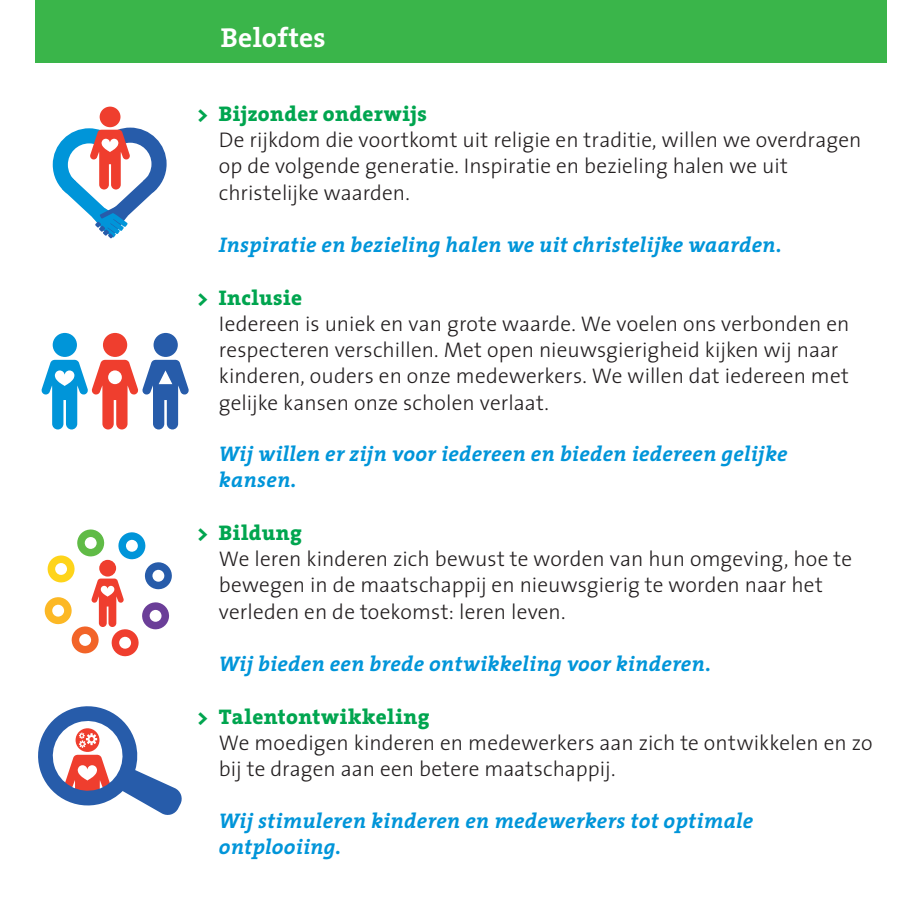
<style>
.page{position:relative;width:922px;height:922px;background:#fff}
.page>*{position:absolute;margin:0;border:0;box-sizing:border-box;transform-origin:0 0}
.t1{font:700 27.5px "The Serif";letter-spacing:.01em;color:#fff}
.t2{font:300 21.25px/26.2px "The Sans";letter-spacing:.005em;color:#231f20}
.t3{font:italic 700 21.25px/26.2px "The Serif";letter-spacing:.01em;color:#0095d9}
.t4{font:800 21.25px "The Serif";letter-spacing:.02em;color:#00a54f}
</style>
<div class="page">
<div style="left:36px;top:0;width:850px;height:63px;background:#3ab54a"></div>
<div style="left:100px;top:107px;width:20px;height:20px;background:#ef3e2e;border-radius:50%"></div>
<svg style="left:53px;top:127px;width:113px;height:111px"></svg>
<div style="left:99px;top:559px;width:17px;height:17px;background:#ef3e2e;border-radius:50%"></div>
<svg style="left:91px;top:578px;width:33px;height:49px"></svg>
<div style="left:77px;top:529px;width:28px;height:27px;background:#60bb46;border-radius:50%"></div>
<svg style="left:84px;top:536px;width:13px;height:13px"></svg>
<div style="left:118px;top:531px;width:28px;height:28px;background:#0095d9;border-radius:50%"></div>
<svg style="left:126px;top:539px;width:12px;height:13px"></svg>
<svg style="left:144px;top:561px;width:28px;height:28px"></svg>
<div style="left:152px;top:569px;width:12px;height:12px;background:#fff;border-radius:50%"></div>
<div style="left:142px;top:601px;width:27px;height:28px;background:#6b3e98;border-radius:50%"></div>
<svg style="left:149px;top:609px;width:13px;height:13px"></svg>
<div style="left:45px;top:596px;width:27px;height:28px;background:#fcb825;border-radius:50%"></div>
<div style="left:52px;top:604px;width:12px;height:12px;background:#fff;border-radius:50%"></div>
<div style="left:47px;top:555px;width:28px;height:27px;background:#fed41a;border-radius:50%"></div>
<svg style="left:55px;top:562px;width:12px;height:13px"></svg>
<svg style="left:111px;top:628px;width:28px;height:28px"></svg>
<div style="left:119px;top:636px;width:12px;height:12px;background:#fff;border-radius:50%"></div>
<div style="left:71px;top:626px;width:28px;height:27px;background:#f26428;border-radius:50%"></div>
<svg style="left:79px;top:633px;width:12px;height:13px"></svg>
<div style="left:53px;top:333px;width:24px;height:24px;background:#0095d9;border-radius:50%"></div>
<div style="left:153px;top:333px;width:25px;height:24px;background:#275caa;border-radius:50%"></div>
<div style="left:103px;top:333px;width:24px;height:24px;background:#ef3e2e;border-radius:50%"></div>
<svg style="left:42px;top:360px;width:147px;height:69px"></svg>
<svg style="left:38px;top:706px;width:144px;height:108px"></svg>
<p class="t1" style="left:221px;top:15px;width:106px">Beloftes</p>
<p class="t4" style="left:197px;top:96px;width:230px">&gt; Bijzonder onderwijs</p>
<p class="t2" style="left:219px;top:126px;width:644px">De rijkdom die voortkomt uit religie en traditie, willen we over dragen op de volgende generatie. Inspiratie en bezieling halen we uit christelijke waarden.</p>
<p class="t3" style="left:219px;top:231px;width:564px">Inspiratie en bezieling halen we uit christelijke waarden.</p>
<p class="t4" style="left:197px;top:279px;width:106px">&gt; Inclusie</p>
<p class="t2" style="left:219px;top:310px;width:632px">Iedereen is uniek en van grote waarde. We voelen ons verbonden en respecteren verschillen. Met open nieuwsgierigheid kijken wij naar kinderen, ouders en onze medewerkers. We willen dat iedereen met gelijke kansen onze scholen verlaat.</p>
<p class="t3" style="left:219px;top:440px;width:570px">Wij willen er zijn voor iedereen en bieden iedereen gelijke kansen.</p>
<p class="t4" style="left:197px;top:514px;width:106px">&gt; Bildung</p>
<p class="t2" style="left:219px;top:545px;width:634px">We leren kinderen zich bewust te worden van hun omgeving, hoe te bewegen in de maatschappij en nieuwsgierig te worden naar het verleden en de toekomst: leren leven.</p>
<p class="t3" style="left:219px;top:650px;width:493px">Wij bieden een brede ontwikkeling voor kinderen.</p>
<p class="t4" style="left:197px;top:698px;width:233px">&gt; Talentontwikkeling</p>
<p class="t2" style="left:219px;top:728px;width:655px">We moedigen kinderen en medewerkers aan zich te ontwikkelen en zo bij te dragen aan een betere maatschappij.</p>
<p class="t3" style="left:219px;top:806px;width:535px">Wij stimuleren kinderen en medewerkers tot optimale ontplooiing.</p>
</div>
